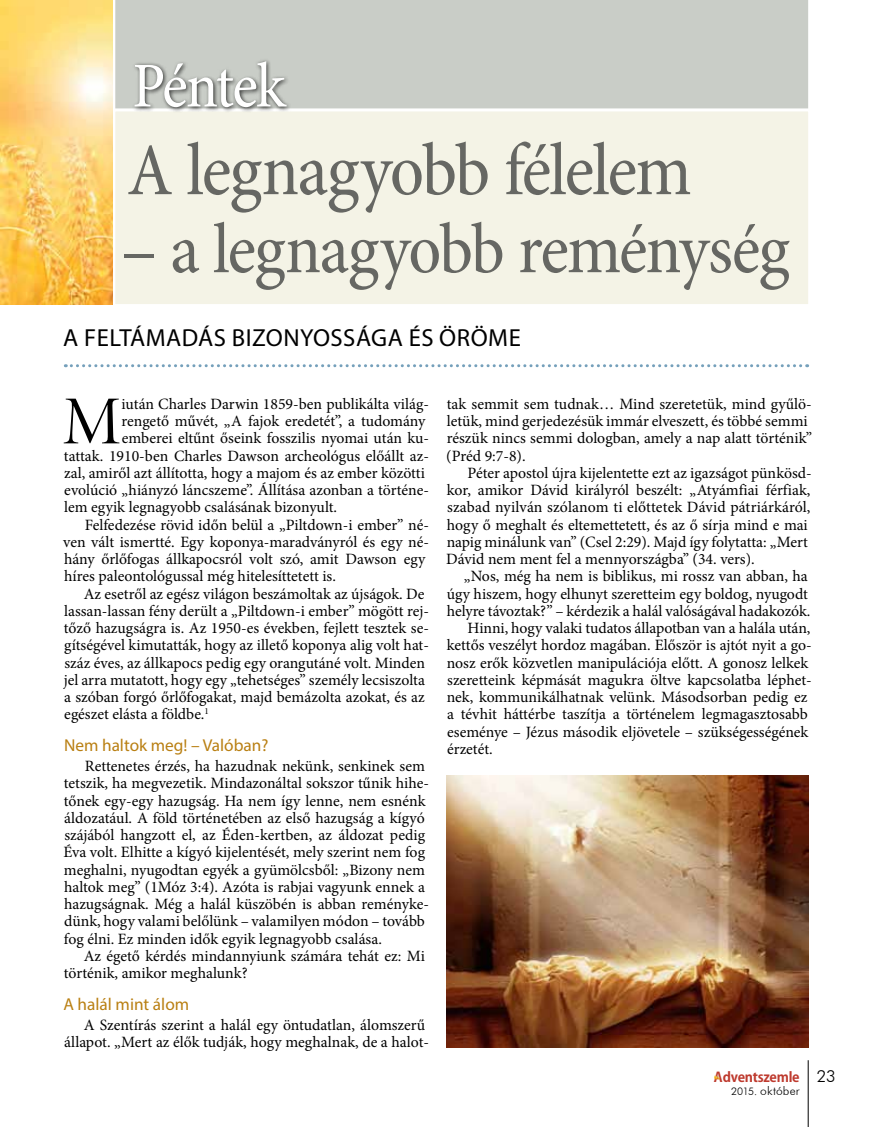
<style>
.page{position:relative;width:872px;height:1127px;background:#fff}
.page>*{position:absolute;margin:0;border:0;box-sizing:border-box;transform-origin:0 0}
.t1{font:condensed 75px "Minion Pro";letter-spacing:-.025em;color:#666763}
.t2{font:condensed 72px "Minion Pro";letter-spacing:-.025em;color:#666763}
.t3{font:69px "Minion Pro Disp";color:#000}
.t4{font:condensed 64.5px "Minion Pro";letter-spacing:-.03em;color:#fff}
.t5{font:24.75px "Myriad Pro";letter-spacing:.02em;color:#000}
.t6{font:17.25px "Myriad Pro";color:#b97f12}
.t7{font:300 16.5px "Futura BT";color:#000}
.t8{font:15.75px/17.2px "Minion Pro";color:#000}
.t9{font:700 13.5px "Koz Go Pr 6 N";letter-spacing:-.02em;color:#be3a2e}
.t10{font:300 12px "Futura BT";letter-spacing:.015em;color:#000}
.s1{font-size:10.5px}
</style>
<div class="page">
<img style="left:446px;top:775px;width:362px;height:272px">
<svg style="left:65px;top:364px;width:742px;height:3px"></svg>
<div style="left:112px;top:0;width:696px;height:108px;background:#c9cdc7"></div>
<div style="left:112px;top:108px;width:699px;height:199px;background:#f4f3e6;border:3px solid #fff"></div>
<div style="left:132px;top:58px;width:160px;height:55px;background:#000;opacity:.75"></div>
<img style="left:0;top:0;width:112px;height:304px">
<hr style="left:808px;top:1060px;width:1px;height:67px;background:#000">
<svg style="left:714px;top:1075px;width:6px;height:4px"></svg>
<h3 class="t4" style="left:132px;top:44px;width:155px">Péntek</h3>
<h1 class="t1" style="left:127px;top:121px;width:566px">A legnagyobb félelem</h1>
<h2 class="t2" style="left:120px;top:202px;width:671px">– a legnagyobb reménység</h2>
<h3 class="t5" style="left:63px;top:322px;width:459px">A FELTÁMADÁS BIZONYOSSÁGA ÉS ÖRÖME</h3>
<h3 class="t3" style="left:62px;top:379px;width:61px">M</h3>
<p class="t8" style="left:122px;top:395px;width:309px">iután Charles Darwin 1859-ben publikálta világ-</p>
<p class="t8" style="left:122px;top:412px;width:305px">rengető művét, „A fajok eredetét”, a tudomány</p>
<p class="t8" style="left:122px;top:430px;width:309px">emberei eltűnt őseink fosszilis nyomai után ku-</p>
<p class="t8" style="left:64px;top:447px;width:367px">tattak. 1910-ben Charles Dawson archeológus előállt az-</p>
<p class="t8" style="left:64px;top:464px;width:362px">zal, amiről azt állította, hogy a majom és az ember közötti</p>
<p class="t8" style="left:64px;top:481px;width:366px">evolúció „hiányzó láncszeme”. Állítása azonban a történe-</p>
<p class="t8" style="left:64px;top:499px;width:275px">lem egyik legnagyobb csalásának bizonyult.</p>
<p class="t8" style="left:85px;top:516px;width:346px">Felfedezése rövid időn belül a „Piltdown-i ember” né-</p>
<p class="t8" style="left:63px;top:533px;width:367px">ven vált ismertté. Egy koponya-maradványról és egy né-</p>
<p class="t8" style="left:64px;top:550px;width:363px">hány őrlőfogas állkapocsról volt szó, amit Dawson egy</p>
<p class="t8" style="left:64px;top:568px;width:273px">híres paleontológussal még hitelesíttetett is.</p>
<p class="t8" style="left:84px;top:585px;width:342px">Az esetről az egész világon beszámoltak az újságok. De</p>
<p class="t8" style="left:64px;top:602px;width:366px">lassan-lassan fény derült a „Piltdown-i ember” mögött rej-</p>
<p class="t8" style="left:64px;top:619px;width:367px">tőző hazugságra is. Az 1950-es években, fejlett tesztek se-</p>
<p class="t8" style="left:64px;top:637px;width:366px">gítségével kimutatták, hogy az illető koponya alig volt hat-</p>
<p class="t8" style="left:64px;top:654px;width:362px">száz éves, az állkapocs pedig egy orangutáné volt. Minden</p>
<p class="t8" style="left:64px;top:671px;width:363px">jel arra mutatott, hogy egy „tehetséges” személy lecsiszolta</p>
<p class="t8" style="left:64px;top:688px;width:362px">a szóban forgó őrlőfogakat, majd bemázolta azokat, és az</p>
<p class="t8" style="left:64px;top:706px;width:146px">egészet elásta a földbe.<sup>1</sup></p>
<p class="t6" style="left:64px;top:734px;width:206px">Nem haltok meg! – Valóban?</p>
<p class="t8" style="left:63px;top:757px;width:367px;text-indent:21px">Rettenetes érzés, ha hazudnak nekünk, senkinek sem tetszik, ha megvezetik. Mindazonáltal sokszor tűnik hihe&shy;tőnek egy-egy hazugság. Ha nem így lenne, nem esnénk áldozatául. A föld történetében az első hazugság a kígyó szájából hangzott el, az Éden-kertben, az áldozat pedig Éva volt. Elhitte a kígyó kijelentését, mely szerint nem fog meghalni, nyugodtan egyék a gyümölcsből: „Bizony nem haltok meg” (1Móz 3:4). Azóta is rabjai vagyunk ennek a hazugságnak. Még a halál küszöbén is abban reményke&shy;dünk, hogy valami belőlünk – valamilyen módon – tovább fog élni. Ez minden idők egyik legnagyobb csalása.</p>
<p class="t8" style="left:64px;top:947px;width:362px;text-indent:20px">Az égető kérdés mindannyiunk számára tehát ez: Mi történik, amikor meghalunk?</p>
<p class="t6" style="left:63px;top:993px;width:127px">A halál mint álom</p>
<p class="t8" style="left:64px;top:1016px;width:366px;text-align:right">A Szentírás szerint a halál egy öntudatlan, álomszerű állapot. „Mert az élők tudják, hogy meghalnak, de a halot-</p>
<p class="t8" style="left:446px;top:395px;width:367px">tak semmit sem tudnak… Mind szeretetük, mind gyűlö&shy;letük, mind gerjedezésük immár elveszett, és többé semmi részük nincs semmi dologban, amely a nap alatt történik” (Préd 9:7-8).</p>
<p class="t8" style="left:446px;top:464px;width:367px;text-indent:21px">Péter apostol újra kijelentette ezt az igazságot pünkösd&shy;kor, amikor Dávid királyról beszélt: „Atyámfiai férfiak, szabad nyilván szólanom ti előttetek Dávid pátriárkáról, hogy ő meghalt és eltemettetett, és az ő sírja mind e mai napig minálunk van” (Csel 2:29). Majd így folytatta: „Mert Dávid nem ment fel a mennyországba” (34. vers).</p>
<p class="t8" style="left:464px;top:568px;width:345px">„Nos, még ha nem is biblikus, mi rossz van abban, ha</p>
<p class="t8" style="left:447px;top:585px;width:363px">úgy hiszem, hogy elhunyt szeretteim egy boldog, nyugodt</p>
<p class="t8" style="left:447px;top:602px;width:365px">helyre távoztak?” – kérdezik a halál valóságával hadakozók.</p>
<p class="t8" style="left:467px;top:619px;width:344px">Hinni, hogy valaki tudatos állapotban van a halála után,</p>
<p class="t8" style="left:447px;top:637px;width:363px">kettős veszélyt hordoz magában. Először is ajtót nyit a go--</p>
<p class="t8" style="left:447px;top:654px;width:363px">nosz erők közvetlen manipulációja előtt. A gonosz lelkek</p>
<p class="t8" style="left:447px;top:671px;width:366px">szeretteink képmását magukra öltve kapcsolatba léphet-</p>
<p class="t8" style="left:447px;top:688px;width:362px">nek, kommunikálhatnak velünk. Másodsorban pedig ez</p>
<p class="t8" style="left:447px;top:706px;width:362px">a tévhit háttérbe taszítja a történelem legmagasztosabb</p>
<p class="t8" style="left:447px;top:723px;width:363px">eseménye – Jézus második eljövetele – szükségességének</p>
<p class="t8" style="left:447px;top:740px;width:47px">érzetét.</p>
<p class="t9" style="left:714px;top:1069px;width:87px">Adventszemle</p>
<p class="t10" style="left:731px;top:1083px;width:70px"><span class="s1">2015.</span> október</p>
<p class="t7" style="left:816px;top:1066px;width:21px">23</p>
</div>
